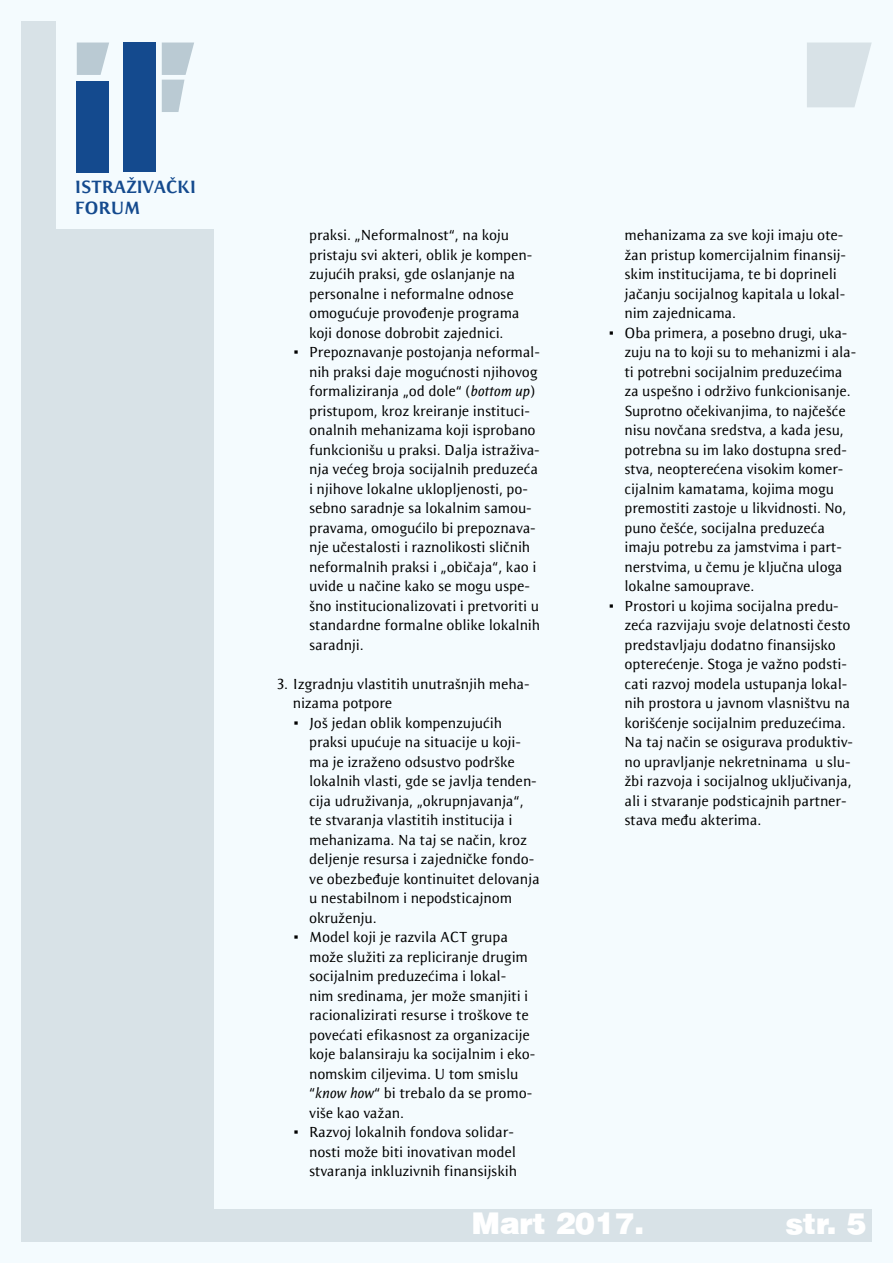
<style>
.page{position:relative;width:893px;height:1263px;background:#f4fbfe}
.page>*{position:absolute;margin:0;border:0;box-sizing:border-box;transform-origin:0 0}
.t1{font:900 30px "Helvetica";color:#fff}
.t2{font:700 18.3px/20.5px "Resavska BG Sans";color:#144a8e}
.t3{font:15px/19.5px "Resavska BG Sans";letter-spacing:-.01em;color:#000}
.s1{font-style:italic}
</style>
<div class="page">
<div style="left:21px;top:1209px;width:851px;height:32px;background:#d8e2e7"></div>
<div style="left:21px;top:229px;width:193px;height:1013px;background:#d8e2e7"></div>
<div style="left:21px;top:21px;width:34px;height:1221px;background:#d8e2e7"></div>
<div style="left:77px;top:81px;width:32px;height:91px;background:#144a8e"></div>
<div style="left:124px;top:43px;width:32px;height:129px;background:#144a8e"></div>
<svg style="left:77px;top:43px;width:32px;height:32px"></svg>
<svg style="left:162px;top:43px;width:32px;height:69px"></svg>
<svg style="left:807px;top:43px;width:65px;height:64px;background:#dbe5ea"></svg>
<p class="t2" style="left:75px;top:177px;width:123px">ISTRAŽIVAČKI<br>FORUM</p>
<p class="t3" style="left:309px;top:225px;width:225px">praksi. „Neformalnost“, na koju pristaju svi akteri, oblik je kompen&shy;zujućih praksi, gde oslanjanje na personalne i neformalne odnose omogućuje provođenje programa koji donose dobrobit zajednici.</p>
<p class="t3" style="left:309px;top:342px;width:232px;text-indent:-16px">• Prepoznavanje postojanja neformal&shy;nih praksi daje mogućnosti njihovog formaliziranja „od dole“ (<span class="s1">bottom up</span>) pristupom, kroz kreiranje instituci&shy;onalnih mehanizama koji isprobano funkcionišu u praksi. Dalja istraživa&shy;nja većeg broja socijalnih preduzeća i njihove lokalne uklopljenosti, po&shy;sebno saradnje sa lokalnim samou&shy;pravama, omogućilo bi prepoznava&shy;nje učestalosti i raznolikosti sličnih neformalnih praksi i „običaja“, kao i uvide u načine kako se mogu uspe&shy;šno institucionalizovati i pretvoriti u standardne formalne oblike lokalnih saradnji.</p>
<p class="t3" style="left:293px;top:674px;width:238px;text-indent:-16px">3. Izgradnju vlastitih unutrašnjih meha&shy;nizama potpore</p>
<p class="t3" style="left:309px;top:713px;width:232px;text-indent:-16px">• Još jedan oblik kompenzujućih praksi upućuje na situacije u koji&shy;ma je izraženo odsustvo podrške lokalnih vlasti, gde se javlja tenden&shy;cija udruživanja, „okrupnjavanja“, te stvaranja vlastitih institucija i mehanizama. Na taj se način, kroz deljenje resursa i zajedničke fondo&shy;ve obezbeđuje kontinuitet delovanja u nestabilnom i nepodsticajnom okruženju.</p>
<p class="t3" style="left:309px;top:927px;width:227px;text-indent:-16px">• Model koji je razvila ACT grupa može služiti za repliciranje drugim socijalnim preduzećima i lokal-<br>nim sredinama, jer može smanjiti i racionalizirati resurse i troškove te povećati efikasnost za organizacije koje balansiraju ka socijalnim i eko&shy;nomskim ciljevima. U tom smislu “<span class="s1">know how</span>“ bi trebalo da se promo&shy;više kao važan.</p>
<p class="t3" style="left:309px;top:1122px;width:209px;text-indent:-16px">• Razvoj lokalnih fondova solidar&shy;nosti može biti inovativan model stvaranja inkluzivnih finansijskih</p>
<p class="t3" style="left:624px;top:225px;width:223px">mehanizama za sve koji imaju ote&shy;žan pristup komercijalnim finansij&shy;skim institucijama, te bi doprineli jačanju socijalnog kapitala u lokal&shy;nim zajednicama.</p>
<p class="t3" style="left:624px;top:323px;width:233px;text-indent:-16px">• Oba primera, a posebno drugi, uka&shy;zuju na to koji su to mehanizmi i ala&shy;ti potrebni socijalnim preduzećima za uspešno i održivo funkcionisanje.<br>Suprotno očekivanjima, to najčešće nisu novčana sredstva, a kada jesu, potrebna su im lako dostupna sred&shy;stva, neopterećena visokim komer&shy;cijalnim kamatama, kojima mogu premostiti zastoje u likvidnosti. No, puno češće, socijalna preduzeća imaju potrebu za jamstvima i part&shy;nerstvima, u čemu je ključna uloga lokalne samouprave.</p>
<p class="t3" style="left:624px;top:596px;width:230px;text-indent:-16px">• Prostori u kojima socijalna predu&shy;zeća razvijaju svoje delatnosti često predstavljaju dodatno finansijsko opterećenje. Stoga je važno podsti&shy;cati razvoj modela ustupanja lokal&shy;nih prostora u javnom vlasništvu na korišćenje socijalnim preduzećima.<br>Na taj način se osigurava produktiv&shy;no upravljanje nekretninama u slu&shy;žbi razvoja i socijalnog uključivanja, ali i stvaranje podsticajnih partner&shy;stava među akterima.</p>
<h1 class="t1" style="left:472px;top:1204px;width:174px">Mart 2017.</h1>
<h1 class="t1" style="left:785px;top:1204px;width:83px">str. 5</h1>
</div>
